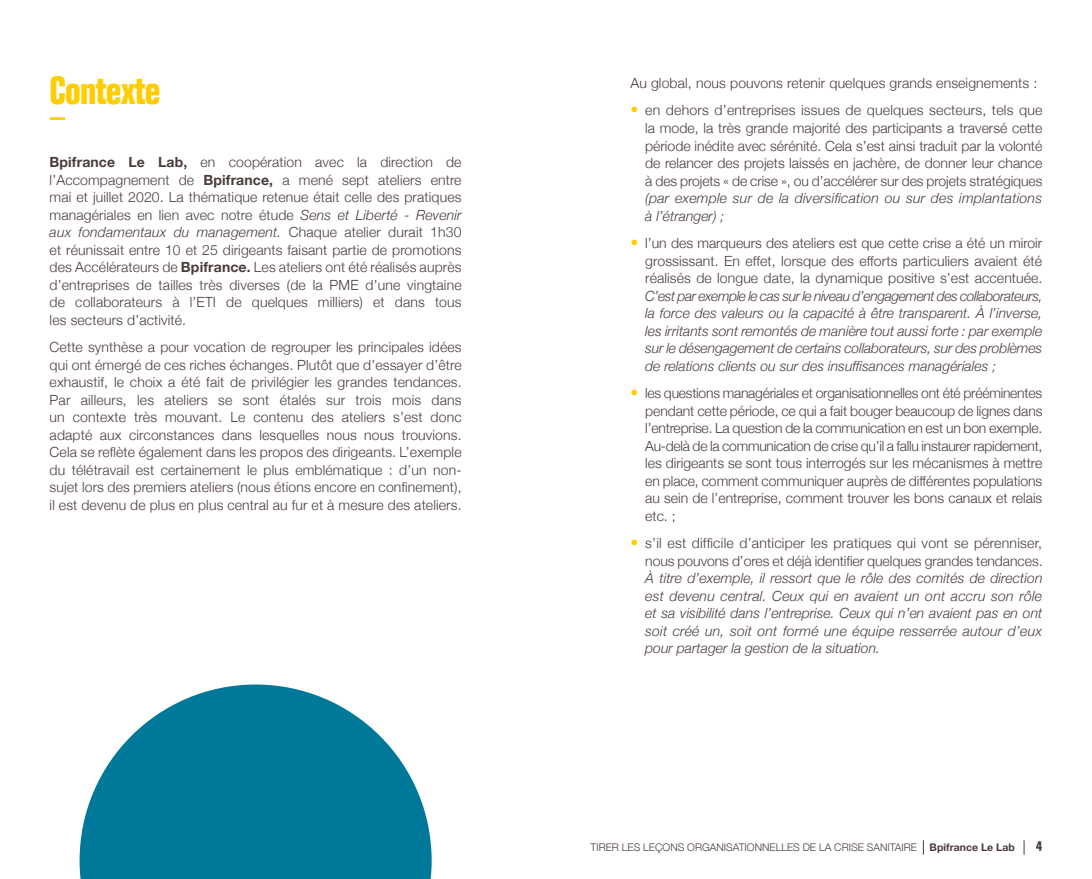
<style>
.page{position:relative;width:1092px;height:879px;background:#fff}
.page>*{position:absolute;margin:0;border:0;box-sizing:border-box;transform-origin:0 0}
.t1{font:700 condensed 38.5px "Folio";letter-spacing:-.02em;color:#ffcd00}
.t2{font:300 14px/17.5px "Helvetica Neue";letter-spacing:.005em;color:#4b3c3c;text-align:justify}
.t3{font:italic 300 14px/17.5px "Helvetica Neue";color:#4b3c3c;text-align:justify}
.t4{font:700 condensed 14px "Folio";color:#4b3c3c}
.t5{font:300 10.5px "Helvetica Neue";color:#4b3c3c}
.s1{font-weight:700}
.s2{font-style:italic}
.s3{font-size:15.75px;color:#ffcd00}
</style>
<div class="page">
<hr style="left:50px;top:117px;width:15px;height:3px;background:#ffcd00">
<svg style="left:80px;top:684px;width:351px;height:194px;fill:#00789a"></svg>
<svg style="left:922px;top:840px;width:1px;height:14px"></svg>
<svg style="left:1023px;top:840px;width:1px;height:14px"></svg>
<h1 class="t1" style="left:50px;top:69px;width:112px">Contexte</h1>
<p class="t2" style="left:50px;top:152px;width:413px"><span class="s1">Bpifrance Le Lab,</span> en coopération avec la direction de l’Accompagnement de <span class="s1">Bpifrance,</span> a mené sept ateliers entre mai et juillet 2020. La thématique retenue était celle des pratiques managériales en lien avec notre étude <span class="s2">Sens et Liberté - Revenir aux fondamentaux du management.</span> Chaque atelier durait 1h30 et réunissait entre 10 et 25 dirigeants faisant partie de promotions des Accélérateurs de <span class="s1">Bpifrance.</span> Les ateliers ont été réalisés auprès d’entreprises de tailles très diverses (de la PME d’une vingtaine de collaborateurs à l’ETI de quelques milliers) et dans tous les secteurs d’activité.</p>
<p class="t2" style="left:50px;top:337px;width:413px">Cette synthèse a pour vocation de regrouper les principales idées qui ont émergé de ces riches échanges. Plutôt que d’essayer d’être exhaustif, le choix a été fait de privilégier les grandes tendances.<br>Par ailleurs, les ateliers se sont étalés sur trois mois dans un contexte très mouvant. Le contenu des ateliers s’est donc adapté aux circonstances dans lesquelles nous nous trouvions.<br>Cela se reflète également dans les propos des dirigeants. L’exemple du télétravail est certainement le plus emblématique : d’un non&shy;sujet lors des premiers ateliers (nous étions encore en confinement), il est devenu de plus en plus central au fur et à mesure des ateliers.</p>
<p class="t2" style="left:630px;top:73px;width:408px">Au global, nous pouvons retenir quelques grands enseignements :</p>
<p class="t2" style="left:645px;top:101px;width:398px;text-indent:-15px"><span class="s3">•</span> en dehors d’entreprises issues de quelques secteurs, tels que la mode, la très grande majorité des participants a traversé cette période inédite avec sérénité. Cela s’est ainsi traduit par la volonté de relancer des projets laissés en jachère, de donner leur chance à des projets « de crise », ou d’accélérer sur des projets stratégiques</p>
<p class="t3" style="left:645px;top:188px;width:398px">(par exemple sur de la diversification ou sur des implantations à l’étranger) ;</p>
<p class="t2" style="left:645px;top:233px;width:399px;text-indent:-15px"><span class="s3">•</span> l’un des marqueurs des ateliers est que cette crise a été un miroir grossissant. En effet, lorsque des efforts particuliers avaient été réalisés de longue date, la dynamique positive s’est accentuée.</p>
<p class="t3" style="left:645px;top:286px;width:399px">C’est par exemple le cas sur le niveau d’engagement des collaborateurs, la force des valeurs ou la capacité à être transparent. À l’inverse, les irritants sont remontés de manière tout aussi forte : par exemple sur le désengagement de certains collaborateurs, sur des problèmes de relations clients ou sur des insuffisances managériales ;</p>
<p class="t2" style="left:645px;top:383px;width:399px;text-indent:-15px"><span class="s3">•</span> les questions managériales et organisationnelles ont été prééminentes pendant cette période, ce qui a fait bouger beaucoup de lignes dans l’entreprise. La question de la communication en est un bon exemple.<br>Au-delà de la communication de crise qu’il a fallu instaurer rapidement, les dirigeants se sont tous interrogés sur les mécanismes à mettre en place, comment communiquer auprès de différentes populations au sein de l’entreprise, comment trouver les bons canaux et relais etc. ;</p>
<p class="t2" style="left:630px;top:533px;width:413px;text-align:right"><span class="s3">•</span> s’il est difficile d’anticiper les pratiques qui vont se pérenniser, nous pouvons d’ores et déjà identifier quelques grandes tendances.</p>
<p class="t3" style="left:645px;top:568px;width:399px">À titre d’exemple, il ressort que le rôle des comités de direction est devenu central. Ceux qui en avaient un ont accru son rôle et sa visibilité dans l’entreprise. Ceux qui n’en avaient pas en ont soit créé un, soit ont formé une équipe resserrée autour d’eux pour partager la gestion de la situation.</p>
<p class="t5" style="left:590px;top:838px;width:426px">TIRER LES LEÇONS ORGANISATIONNELLES DE LA CRISE SANITAIRE <span class="s1">Bpifrance Le Lab</span></p>
<p class="t4" style="left:1035px;top:838px;width:7px">4</p>
</div>
